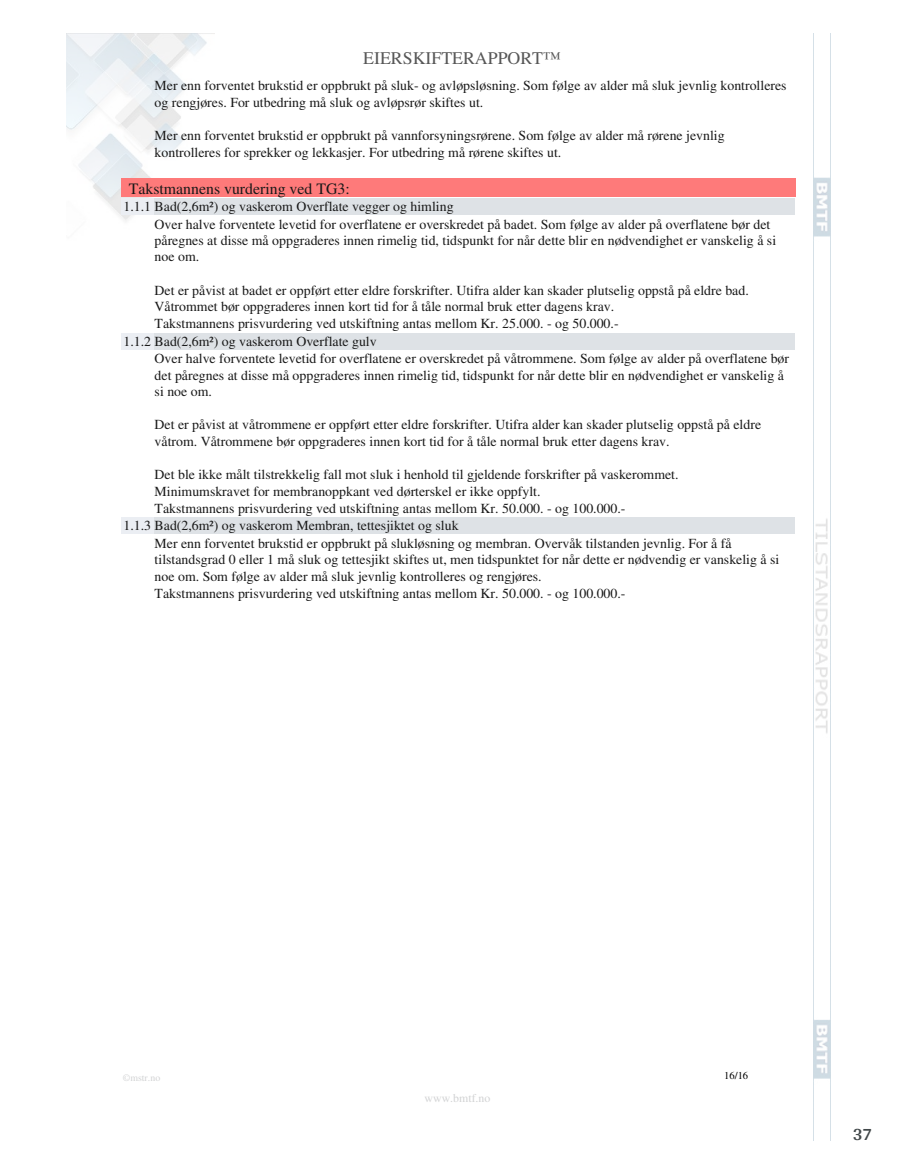
<style>
.page{position:relative;width:915px;height:1172px;background:#fff}
.page>*{position:absolute;margin:0;border:0;box-sizing:border-box;transform-origin:0 0}
.t1{font:700 18px "Arya";color:#414749}
.t2{font:17.85px "Times";color:#575757}
.t3{font:15.75px "Times";color:#191919}
.t4{font:13.8px/16.5px "Times";color:#191919}
.t5{font:11.85px "Times";color:#d2d3d4}
.t6{font:10.5px "Times";color:#000}
.t7{font:9.9px "Times";color:#d2d3d4}
</style>
<div class="page">
<img style="left:66px;top:33px;width:149px;height:188px">
<img style="left:813px;top:33px;width:17px;height:1107px">
<div style="left:121px;top:179px;width:673px;height:18px;background:#fe7a7a"></div>
<div style="left:121px;top:198px;width:33px;height:17px;background:#ebeef3"></div>
<div style="left:155px;top:198px;width:639px;height:17px;background:#dee2e6"></div>
<div style="left:121px;top:333px;width:33px;height:16px;background:#ebeef3"></div>
<div style="left:155px;top:333px;width:639px;height:16px;background:#dee2e6"></div>
<div style="left:121px;top:518px;width:33px;height:16px;background:#ebeef3"></div>
<div style="left:155px;top:518px;width:639px;height:16px;background:#dee2e6"></div>
<p class="t2" style="left:363px;top:48px;width:199px">EIERSKIFTERAPPORT™</p>
<p class="t4" style="left:155px;top:77px;width:633px">Mer enn forventet brukstid er oppbrukt på sluk- og avløpsløsning. Som følge av alder må sluk jevnlig kontrolleres og rengjøres. For utbedring må sluk og avløpsrør skiftes ut.</p>
<p class="t4" style="left:155px;top:127px;width:571px">Mer enn forventet brukstid er oppbrukt på vannforsyningsrørene. Som følge av alder må rørene jevnlig kontrolleres for sprekker og lekkasjer. For utbedring må rørene skiftes ut.</p>
<p class="t3" style="left:129px;top:179px;width:222px">Takstmannens vurdering ved TG3:</p>
<p class="t4" style="left:155px;top:198px;width:623px;text-indent:-31px">1.1.1 Bad(2,6m²) og vaskerom Overflate vegger og himling<br>Over halve forventete levetid for overflatene er overskredet på badet. Som følge av alder på overflatene bør det påregnes at disse må oppgraderes innen rimelig tid, tidspunkt for når dette blir en nødvendighet er vanskelig å si noe om.</p>
<p class="t4" style="left:155px;top:281px;width:595px">Det er påvist at badet er oppført etter eldre forskrifter. Utifra alder kan skader plutselig oppstå på eldre bad.</p>
<p class="t4" style="left:155px;top:298px;width:461px">Våtrommet bør oppgraderes innen kort tid for å tåle normal bruk etter dagens krav.</p>
<p class="t4" style="left:155px;top:315px;width:465px">Takstmannens prisvurdering ved utskiftning antas mellom Kr. 25.000. - og 50.000.-</p>
<p class="t4" style="left:123px;top:333px;width:255px">1.1.2 Bad(2,6m²) og vaskerom Overflate gulv</p>
<p class="t4" style="left:155px;top:350px;width:635px">Over halve forventete levetid for overflatene er overskredet på våtrommene. Som følge av alder på overflatene bør</p>
<p class="t4" style="left:155px;top:367px;width:630px">det påregnes at disse må oppgraderes innen rimelig tid, tidspunkt for når dette blir en nødvendighet er vanskelig å</p>
<p class="t4" style="left:155px;top:383px;width:59px">si noe om.</p>
<p class="t4" style="left:155px;top:416px;width:607px">Det er påvist at våtrommene er oppført etter eldre forskrifter. Utifra alder kan skader plutselig oppstå på eldre våtrom. Våtrommene bør oppgraderes innen kort tid for å tåle normal bruk etter dagens krav.</p>
<p class="t4" style="left:155px;top:466px;width:525px">Det ble ikke målt tilstrekkelig fall mot sluk i henhold til gjeldende forskrifter på vaskerommet.</p>
<p class="t4" style="left:155px;top:482px;width:387px">Minimumskravet for membranoppkant ved dørterskel er ikke oppfylt.</p>
<p class="t4" style="left:155px;top:500px;width:472px">Takstmannens prisvurdering ved utskiftning antas mellom Kr. 50.000. - og 100.000.-</p>
<p class="t4" style="left:123px;top:517px;width:336px">1.1.3 Bad(2,6m²) og vaskerom Membran, tettesjiktet og sluk</p>
<p class="t4" style="left:155px;top:535px;width:578px">Mer enn forventet brukstid er oppbrukt på slukløsning og membran. Overvåk tilstanden jevnlig. For å få</p>
<p class="t4" style="left:155px;top:551px;width:626px">tilstandsgrad 0 eller 1 må sluk og tettesjikt skiftes ut, men tidspunktet for når dette er nødvendig er vanskelig å si</p>
<p class="t4" style="left:155px;top:568px;width:388px">noe om. Som følge av alder må sluk jevnlig kontrolleres og rengjøres.</p>
<p class="t4" style="left:155px;top:585px;width:472px">Takstmannens prisvurdering ved utskiftning antas mellom Kr. 50.000. - og 100.000.-</p>
<p class="t7" style="left:123px;top:1071px;width:39px">©mstr.no</p>
<p class="t5" style="left:424px;top:1091px;width:67px">www.bmtf.no</p>
<p class="t6" style="left:724px;top:1070px;width:25px">16/16</p>
<h1 class="t1" style="left:852px;top:1123px;width:21px">37</h1>
</div>
